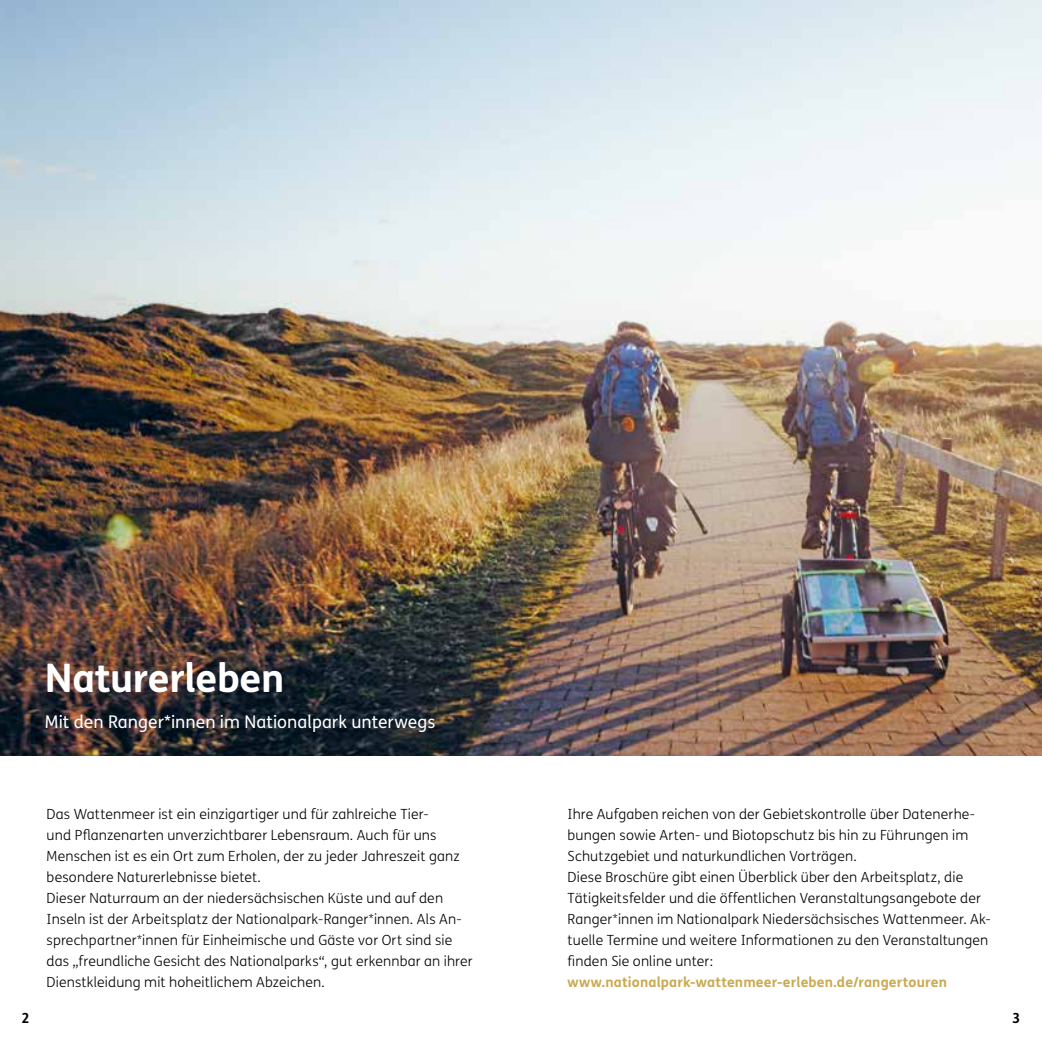
<style>
.page{position:relative;width:1042px;height:1042px;background:#fff}
.page>*{position:absolute;margin:0;border:0;box-sizing:border-box;transform-origin:0 0}
.t1{font:700 39.38px "FS Me";letter-spacing:-.01em;color:#fff}
.t2{font:17.5px "FS Me";color:#fff}
.t3{font:300 14px/21px "FS Me";letter-spacing:.01em;color:#000}
.t4{font:700 14px "FS Me";letter-spacing:.01em;color:#c9aa53}
.t5{font:700 14px "FS Me";color:#000}
</style>
<div class="page">
<img style="left:0;top:0;width:1042px;height:756px">
<h1 class="t1" style="left:45px;top:647px;width:241px">Naturerleben</h1>
<p class="t2" style="left:45px;top:710px;width:392px">Mit den Ranger*innen im Nationalpark unterwegs</p>
<p class="t3" style="left:47px;top:803px;width:427px">Das Wattenmeer ist ein einzigartiger und für zahlreiche Tier-<br>und Pflanzenarten unverzichtbarer Lebensraum. Auch für uns Menschen ist es ein Ort zum Erholen, der zu jeder Jahreszeit ganz besondere Naturerlebnisse bietet.<br>Dieser Naturraum an der niedersächsischen Küste und auf den Inseln ist der Arbeitsplatz der Nationalpark-Ranger*innen. Als An&shy;sprechpartner*innen für Einheimische und Gäste vor Ort sind sie das „freundliche Gesicht des Nationalparks“, gut erkennbar an ihrer Dienstkleidung mit hoheitlichem Abzeichen.</p>
<p class="t3" style="left:567px;top:803px;width:425px">Ihre Aufgaben reichen von der Gebietskontrolle über Datenerhe&shy;bungen sowie Arten- und Biotopschutz bis hin zu Führungen im Schutzgebiet und naturkundlichen Vorträgen.<br>Diese Broschüre gibt einen Überblick über den Arbeitsplatz, die Tätigkeitsfelder und die öffentlichen Veranstaltungsangebote der Ranger*innen im Nationalpark Niedersächsisches Wattenmeer. Ak&shy;tuelle Termine und weitere Informationen zu den Veranstaltungen finden Sie online unter:</p>
<p class="t4" style="left:567px;top:971px;width:381px">www.nationalpark-wattenmeer-erleben.de/rangertouren</p>
<p class="t5" style="left:22px;top:1007px;width:10px">2</p>
<p class="t5" style="left:1012px;top:1007px;width:10px">3</p>
</div>
